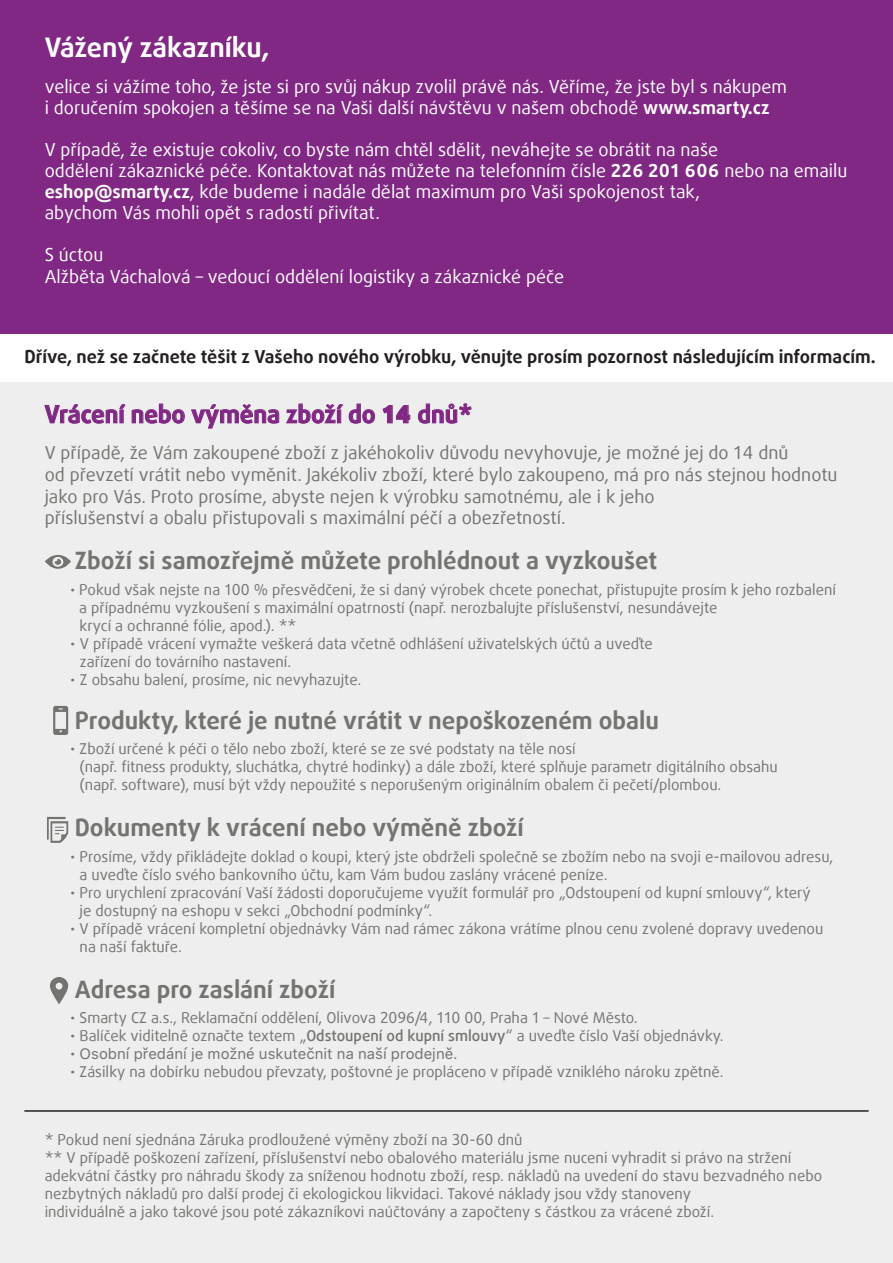
<style>
.page{position:relative;width:893px;height:1263px;background:#fff}
.page>*{position:absolute;margin:0;border:0;box-sizing:border-box;transform-origin:0 0}
.t1{font:700 27px "Smarty Pro";color:#fff}
.t2{font:700 24px "Smarty Pro";color:#737370}
.t3{font:700 24px "Smarty Pro";color:#802884}
.t4{font:18px/21px "Smarty Pro";color:#fff}
.t5{font:18px/21.6px "Smarty Pro";color:#737370}
.t6{font:700 18px "Smarty Pro";color:#231f20}
.t7{font:15px/18px "Smarty Pro";color:#737370}
.t8{font:15px "SFUI Text";color:#737370}
.s1{font-weight:700}
.s2{font-weight:900}
.s3{font-weight:500}
.s4{font-family:"Smarty Pro"}
</style>
<div class="page">
<div style="left:0;top:0;width:893px;height:334px;background:#802884"></div>
<div style="left:0;top:383px;width:893px;height:880px;background:#eee"></div>
<svg style="left:44px;top:403px;width:141px;height:21px"></svg>
<svg style="left:191px;top:404px;width:88px;height:25px"></svg>
<svg style="left:286px;top:403px;width:89px;height:21px"></svg>
<svg style="left:382px;top:405px;width:29px;height:19px"></svg>
<svg style="left:418px;top:403px;width:54px;height:21px"></svg>
<svg style="left:45px;top:555px;width:26px;height:14px"></svg>
<svg style="left:53px;top:706px;width:15px;height:29px"></svg>
<svg style="left:47px;top:817px;width:21px;height:26px"></svg>
<svg style="left:50px;top:977px;width:18px;height:27px"></svg>
<hr style="left:24px;top:1110px;width:845px;height:2px;background:#231f20">
<p class="t1" style="left:45px;top:29px;width:226px">Vážený zákazníku,</p>
<p class="t4" style="left:45px;top:76px;width:744px">velice si vážíme toho, že jste si pro svůj nákup zvolil právě nás. Věříme, že jste byl s nákupem</p>
<p class="t4" style="left:45px;top:97px;width:726px">i doručením spokojen a těšíme se na Vaši další návštěvu v našem obchodě <span class="s1">www.smarty.cz</span></p>
<p class="t4" style="left:45px;top:139px;width:675px">V případě, že existuje cokoliv, co byste nám chtěl sdělit, neváhejte se obrátit na naše</p>
<p class="t4" style="left:45px;top:160px;width:804px">oddělení zákaznické péče. Kontaktovat nás můžete na telefonním čísle <span class="s1">226 201 606</span> nebo na emailu <span class="s1">eshop@smarty.cz</span>, kde budeme i nadále dělat maximum pro Vaši spokojenost tak,</p>
<p class="t4" style="left:45px;top:202px;width:337px">abychom Vás mohli opět s radostí přivítat.</p>
<p class="t4" style="left:45px;top:244px;width:60px">S úctou</p>
<p class="t4" style="left:45px;top:266px;width:521px">Alžběta Váchalová – vedoucí oddělení logistiky a zákaznické péče</p>
<p class="t6" style="left:24px;top:344px;width:853px">Dříve, než se začnete těšit z Vašeho nového výrobku, věnujte prosím pozornost následujícím informacím.</p>
<p class="t3" style="left:45px;top:398px;width:429px">Vrácení nebo výměna zboží do <span class="s2">14</span> dnů*</p>
<p class="t5" style="left:45px;top:442px;width:794px">V případě, že Vám zakoupené zboží z jakéhokoliv důvodu nevyhovuje, je možné jej do 14 dnů<br>od převzetí vrátit nebo vyměnit. Jakékoliv zboží, které bylo zakoupeno, má pro nás stejnou hodnotu jako pro Vás. Proto prosíme, abyste nejen k výrobku samotnému, ale i k jeho</p>
<p class="t5" style="left:45px;top:507px;width:522px">příslušenství a obalu přistupovali s maximální péčí a obezřetností.</p>
<p class="t2" style="left:75px;top:545px;width:584px">Zboží si samozřejmě můžete prohlédnout a vyzkoušet</p>
<p class="t7" style="left:79px;top:581px;width:758px;text-indent:-9px">• Pokud však nejste na 100 % přesvědčeni, že si daný výrobek chcete ponechat, přistupujte prosím k jeho rozbalení a případnému vyzkoušení s maximální opatrností (např. nerozbalujte příslušenství, nesundávejte</p>
<p class="t7" style="left:80px;top:617px;width:218px">krycí a ochranné fólie, apod.). **</p>
<p class="t7" style="left:80px;top:635px;width:574px;text-indent:-10px">• V případě vrácení vymažte veškerá data včetně odhlášení uživatelských účtů a uveďte zařízení do továrního nastavení.</p>
<p class="t7" style="left:70px;top:671px;width:293px">• Z obsahu balení, prosíme, nic nevyhazujte.</p>
<p class="t2" style="left:75px;top:704px;width:586px">Produkty, které je nutné vrátit v nepoškozeném obalu</p>
<p class="t7" style="left:80px;top:740px;width:700px;text-indent:-9px">• Zboží určené k péči o tělo nebo zboží, které se ze své podstaty na těle nosí<br>(např. fitness produkty, sluchátka, chytré hodinky) a dále zboží, které splňuje parametr digitálního obsahu</p>
<p class="t7" style="left:80px;top:776px;width:643px">(např. software), musí být vždy nepoužité s neporušeným originálním obalem či pečetí/plombou.</p>
<p class="t2" style="left:75px;top:812px;width:451px">Dokumenty k vrácení nebo výměně zboží</p>
<p class="t7" style="left:80px;top:848px;width:755px;text-indent:-9px">• Prosíme, vždy přikládejte doklad o koupi, který jste obdrželi společně se zbožím nebo na svoji e-mailovou adresu, a uveďte číslo svého bankovního účtu, kam Vám budou zaslány vrácené peníze.</p>
<p class="t7" style="left:80px;top:884px;width:732px;text-indent:-9px">• Pro urychlení zpracování Vaší žádosti doporučujeme využít formulář pro „Odstoupení od kupní smlouvy“, který je dostupný na eshopu v sekci „Obchodní podmínky“.</p>
<p class="t7" style="left:80px;top:920px;width:745px;text-indent:-9px">• V případě vrácení kompletní objednávky Vám nad rámec zákona vrátíme plnou cenu zvolené dopravy uvedenou na naší faktuře.</p>
<p class="t2" style="left:75px;top:973px;width:262px">Adresa pro zaslání zboží</p>
<p class="t7" style="left:70px;top:1009px;width:569px">• Smarty CZ a.s., Reklamační oddělení, Olivova 2096/4, 110 00, Praha 1 – Nové Město.</p>
<p class="t7" style="left:70px;top:1027px;width:655px">• Balíček viditelně označte textem „<span class="s3">Odstoupení od kupní smlouvy</span>“ a uveďte číslo Vaší objednávky.</p>
<p class="t8" style="left:70px;top:1043px;width:389px"><span class="s4">•</span> Osobní předání je možné uskutečnit na naší prodejně.</p>
<p class="t7" style="left:70px;top:1063px;width:655px">• Zásilky na dobírku nebudou převzaty, poštovné je propláceno v případě vzniklého nároku zpětně.</p>
<p class="t7" style="left:45px;top:1131px;width:479px">* Pokud není sjednána Záruka prodloužené výměny zboží na 30-60 dnů</p>
<p class="t7" style="left:45px;top:1149px;width:779px">** V případě poškození zařízení, příslušenství nebo obalového materiálu jsme nuceni vyhradit si právo na stržení adekvátní částky pro náhradu škody za sníženou hodnotu zboží, resp. nákladů na uvedení do stavu bezvadného nebo nezbytných nákladů pro další prodej či ekologickou likvidaci. Takové náklady jsou vždy stanoveny</p>
<p class="t7" style="left:45px;top:1203px;width:671px">individuálně a jako takové jsou poté zákazníkovi naúčtovány a započteny s částkou za vrácené zboží.</p>
</div>
